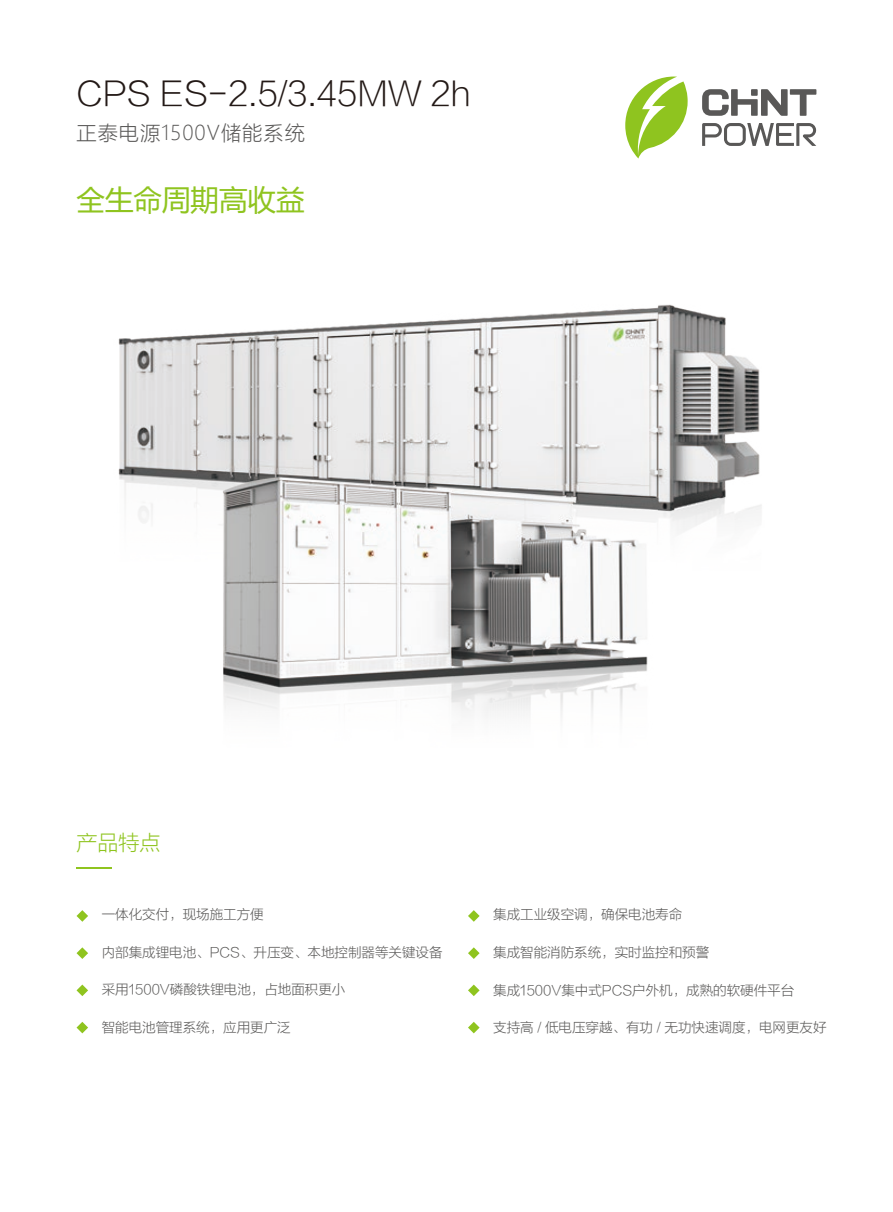
<style>
.page{position:relative;width:893px;height:1212px;background:#fff}
.page>*{position:absolute;margin:0;border:0;box-sizing:border-box;transform-origin:0 0}
.t1{font:33px "FZLTXHJW GB1 0";color:#231916}
.t2{font:28.5px "Microsoft Ya Hei";color:#8fc41f}
.t3{font:21px "FZLTXHJW GB1 0";color:#8fc41f}
.t4{font:300 20.25px "Microsoft Ya Hei";letter-spacing:.05em;color:#595857}
.t5{font:13.5px "FZLTXHJW GB1 0";color:#595857}
</style>
<div class="page">
<img style="left:118px;top:304px;width:644px;height:222px">
<svg style="left:625px;top:77px;width:63px;height:82px"></svg>
<svg style="left:702px;top:123px;width:114px;height:23px"></svg>
<svg style="left:702px;top:89px;width:114px;height:27px"></svg>
<hr style="left:77px;top:867px;width:35px;height:1px;background:#8fc41f">
<svg style="left:77px;top:910px;width:11px;height:12px"></svg>
<svg style="left:77px;top:947px;width:11px;height:12px"></svg>
<svg style="left:77px;top:984px;width:11px;height:12px"></svg>
<svg style="left:77px;top:1022px;width:11px;height:11px"></svg>
<svg style="left:468px;top:1022px;width:12px;height:11px"></svg>
<svg style="left:468px;top:947px;width:12px;height:12px"></svg>
<svg style="left:468px;top:984px;width:12px;height:12px"></svg>
<svg style="left:468px;top:910px;width:12px;height:12px"></svg>
<img style="left:170px;top:455px;width:525px;height:262px">
<h1 class="t1" style="left:77px;top:76px;width:396px">CPS ES-2.5/3.45MW 2h</h1>
<h3 class="t4" style="left:77px;top:120px;width:230px">正泰电源1500V储能系统</h3>
<h2 class="t2" style="left:77px;top:180px;width:229px">全生命周期高收益</h2>
<h3 class="t3" style="left:77px;top:832px;width:85px">产品特点</h3>
<p class="t5" style="left:102px;top:907px;width:163px">一体化交付，现场施工方便</p>
<p class="t5" style="left:102px;top:945px;width:342px">内部集成锂电池、PCS、升压变、本地控制器等关键设备</p>
<p class="t5" style="left:102px;top:982px;width:245px">采用1500V磷酸铁锂电池，占地面积更小</p>
<p class="t5" style="left:102px;top:1020px;width:190px">智能电池管理系统，应用更广泛</p>
<p class="t5" style="left:493px;top:907px;width:190px">集成工业级空调，确保电池寿命</p>
<p class="t5" style="left:493px;top:945px;width:217px">集成智能消防系统，实时监控和预警</p>
<p class="t5" style="left:493px;top:982px;width:303px">集成1500V集中式PCS户外机，成熟的软硬件平台</p>
<p class="t5" style="left:493px;top:1020px;width:335px">支持高 / 低电压穿越、有功 / 无功快速调度，电网更友好</p>
</div>
